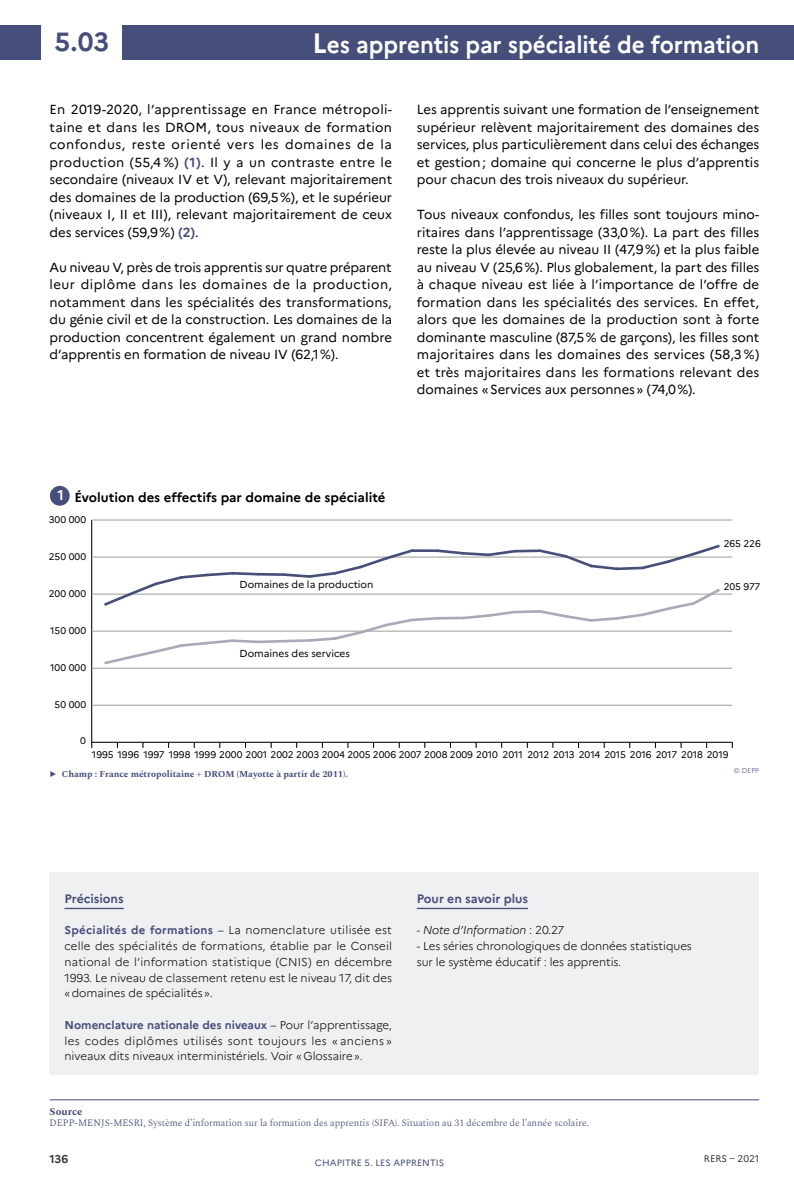
<style>
.page{position:relative;width:794px;height:1191px;background:#fff}
.page>*{position:absolute;margin:0;border:0;box-sizing:border-box;transform-origin:0 0}
.N__page_fiche{font:700 26.25px "Marianne";color:#464e7a}
.Titre_fiche{font:700 23.62px "Marianne";letter-spacing:-.005em;color:#fff;scale:.95 1}
.N__figure{font:700 14px "Marianne";color:#fff}
.texte_courant{font:13.12px/17.5px "Marianne";letter-spacing:-.005em;color:#000;text-align:justify}
.titre_figure{font:700 13.12px "Marianne";color:#000}
.titre_Pour_en_savoir{font:700 12.25px "Marianne";color:#464e7a}
.titre_Précisions{font:700 12.25px "Marianne";color:#464e7a}
.txt_Précisions{font:300 11.38px/15.8px "Marianne";letter-spacing:-.005em;color:#000;text-align:justify}
.t1{font:italic 300 11.38px "Marianne";letter-spacing:-.005em;color:#000}
.t2{font:700 11.38px "Marianne";color:#3c3c3b}
.titre_Source{font:700 10.5px "Spectral";color:#464e7a}
.t3{font:10.15px "Marianne";color:#000}
.t4{font:9.62px "Marianne";color:#000}
.txt_sources{font:300 9.62px "Spectral";color:#464e7a}
.t5{font:9.62px "Marianne";letter-spacing:-.005em;color:#3c3c3b}
.t6{font:700 9.1px "Spectral";color:#464e7a}
.t7{font:9.1px "Marianne";letter-spacing:.01em;color:#464e7a}
.figure_et_tableaux{font:300 7px "Marianne";color:#464e7a}
.s1{font-size:28px}
.s2{font-weight:700;color:#464e7a}
.s3{font-style:normal}
</style>
<div class="page">
<div style="left:0;top:25px;width:794px;height:35px;background:#464e7a"></div>
<div style="left:42px;top:19px;width:80px;height:44px;background:#fff"></div>
<hr style="left:50px;top:1099px;width:709px;height:1px;background:#464e7a">
<div style="left:50px;top:872px;width:709px;height:203px;background:#eef0f2"></div>
<hr style="left:64px;top:907px;width:60px;height:2px;background:#464e7a">
<hr style="left:417px;top:907px;width:111px;height:2px;background:#464e7a">
<div style="left:50px;top:486px;width:20px;height:20px;background:#464e7a;border-radius:50%"></div>
<hr style="left:92px;top:742px;width:640px;height:1px;background:#000">
<hr style="left:91px;top:520px;width:1px;height:222px;background:#000">
<hr style="left:92px;top:705px;width:640px;height:1px;background:#9d9d9c">
<hr style="left:92px;top:668px;width:640px;height:1px;background:#9d9d9c">
<hr style="left:92px;top:631px;width:640px;height:1px;background:#9d9d9c">
<hr style="left:92px;top:594px;width:640px;height:1px;background:#9d9d9c">
<hr style="left:92px;top:557px;width:640px;height:1px;background:#9d9d9c">
<hr style="left:92px;top:520px;width:640px;height:1px;background:#9d9d9c">
<svg style="left:101px;top:617px;width:339px;height:48px"></svg>
<hr style="left:437px;top:616px;width:26px;height:3px;background:#a7aab8">
<svg style="left:460px;top:588px;width:263px;height:34px"></svg>
<svg style="left:101px;top:572px;width:160px;height:34px"></svg>
<hr style="left:258px;top:573px;width:26px;height:3px;background:#464e7a">
<svg style="left:281px;top:549px;width:134px;height:29px"></svg>
<hr style="left:412px;top:549px;width:25px;height:3px;background:#464e7a">
<svg style="left:435px;top:549px;width:82px;height:9px"></svg>
<hr style="left:514px;top:549px;width:26px;height:3px;background:#464e7a">
<svg style="left:537px;top:544px;width:186px;height:27px"></svg>
<p class="N__page_fiche" style="left:55px;top:26px;width:56px">5.03</p>
<p class="Titre_fiche" style="left:312px;top:30px;width:472px"><span class="s1">L</span>es apprentis par spécialité de formation</p>
<p class="texte_courant" style="left:50px;top:101px;width:344px">En 2019-2020, l’apprentissage en France métropoli&shy;taine et dans les DROM, tous niveaux de formation confondus, reste orienté vers les domaines de la production (55,4 %) <span class="s2">(1)</span>. Il y a un contraste entre le secondaire (niveaux IV et V), relevant majoritairement des domaines de la production (69,5%), et le supérieur (niveaux I, II et III), relevant majoritairement de ceux des services (59,9%) <span class="s2">(2)</span>.</p>
<p class="texte_courant" style="left:50px;top:258px;width:344px">Au niveau V, près de trois apprentis sur quatre préparent leur diplôme dans les domaines de la production, notamment dans les spécialités des transformations, du génie civil et de la construction. Les domaines de la production concentrent également un grand nombre d’apprentis en formation de niveau IV (62,1%).</p>
<p class="texte_courant" style="left:417px;top:101px;width:344px">Les apprentis suivant une formation de l’enseignement supérieur relèvent majoritairement des domaines des services, plus particulièrement dans celui des échanges et gestion; domaine qui concerne le plus d’apprentis pour chacun des trois niveaux du supérieur.</p>
<p class="texte_courant" style="left:417px;top:206px;width:344px">Tous niveaux confondus, les filles sont toujours mino&shy;ritaires dans l’apprentissage (33,0%). La part des filles reste la plus élevée au niveau II (47,9%) et la plus faible au niveau V (25,6%). Plus globalement, la part des filles à chaque niveau est liée à l’importance de l’offre de formation dans les spécialités des services. En effet, alors que les domaines de la production sont à forte dominante masculine (87,5% de garçons), les filles sont majoritaires dans les domaines des services (58,3 %) et très majoritaires dans les formations relevant des domaines « Services aux personnes» (74,0%).</p>
<p class="N__figure" style="left:57px;top:487px;width:8px">1</p>
<p class="titre_figure" style="left:74px;top:489px;width:312px">Évolution des effectifs par domaine de spécialité</p>
<p class="t4" style="left:49px;top:513px;width:39px">300 000</p>
<p class="t4" style="left:49px;top:550px;width:39px">250 000</p>
<p class="t4" style="left:49px;top:587px;width:39px">200 000</p>
<p class="t4" style="left:50px;top:624px;width:37px">150 000</p>
<p class="t4" style="left:50px;top:661px;width:38px">100 000</p>
<p class="t4" style="left:55px;top:698px;width:33px">50 000</p>
<p class="t4" style="left:80px;top:734px;width:7px">0</p>
<p class="t3" style="left:239px;top:578px;width:135px">Domaines de la production</p>
<p class="t3" style="left:239px;top:646px;width:112px">Domaines des services</p>
<p class="t4" style="left:723px;top:537px;width:39px">265 226</p>
<p class="t4" style="left:723px;top:581px;width:38px">205 977</p>
<p class="t4" style="left:92px;top:748px;width:638px">1995 1996 1997 1998 1999 2000 2001 2002 2003 2004 2005 2006 2007 2008 2009 2010 2011 2012 2013 2014 2015 2016 2017 2018 2019</p>
<p class="t6" style="left:50px;top:768px;width:300px">▶ Champ : France métropolitaine + DROM (Mayotte à partir de 2011).</p>
<p class="figure_et_tableaux" style="left:734px;top:766px;width:27px">© DEPP</p>
<p class="titre_Précisions" style="left:64px;top:891px;width:61px">Précisions</p>
<p class="txt_Précisions" style="left:64px;top:922px;width:329px"><span class="s2">Spécialités de formations</span> – La nomenclature utilisée est celle des spécialités de formations, établie par le Conseil national de l’information statistique (CNIS) en décembre 1993. Le niveau de classement retenu est le niveau 17, dit des «domaines de spécialités».</p>
<p class="txt_Précisions" style="left:64px;top:1017px;width:329px"><span class="s2">Nomenclature nationale des niveaux</span> – Pour l’apprentissage, les codes diplômes utilisés sont toujours les « anciens » niveaux dits niveaux interministériels. Voir «Glossaire».</p>
<p class="titre_Pour_en_savoir" style="left:417px;top:891px;width:113px">Pour en savoir plus</p>
<p class="t1" style="left:417px;top:923px;width:149px"><span class="s3">-</span> Note d’Information <span class="s3">: 20.27</span></p>
<p class="txt_Précisions" style="left:417px;top:938px;width:276px">- Les séries chronologiques de données statistiques sur le système éducatif : les apprentis.</p>
<p class="titre_Source" style="left:50px;top:1103px;width:34px">Source</p>
<p class="txt_sources" style="left:50px;top:1116px;width:541px">DEPP-MENJS-MESRI, Système d’information sur la formation des apprentis (SIFA). Situation au 31 décembre de l’année scolaire.</p>
<p class="t2" style="left:50px;top:1152px;width:20px">136</p>
<p class="t7" style="left:315px;top:1157px;width:85px">CHAPITRE 5. Les appre</p>
<p class="t7" style="left:422px;top:1157px;width:23px">ntis</p>
<p class="t5" style="left:704px;top:1153px;width:57px">RERS – 2021</p>
</div>
